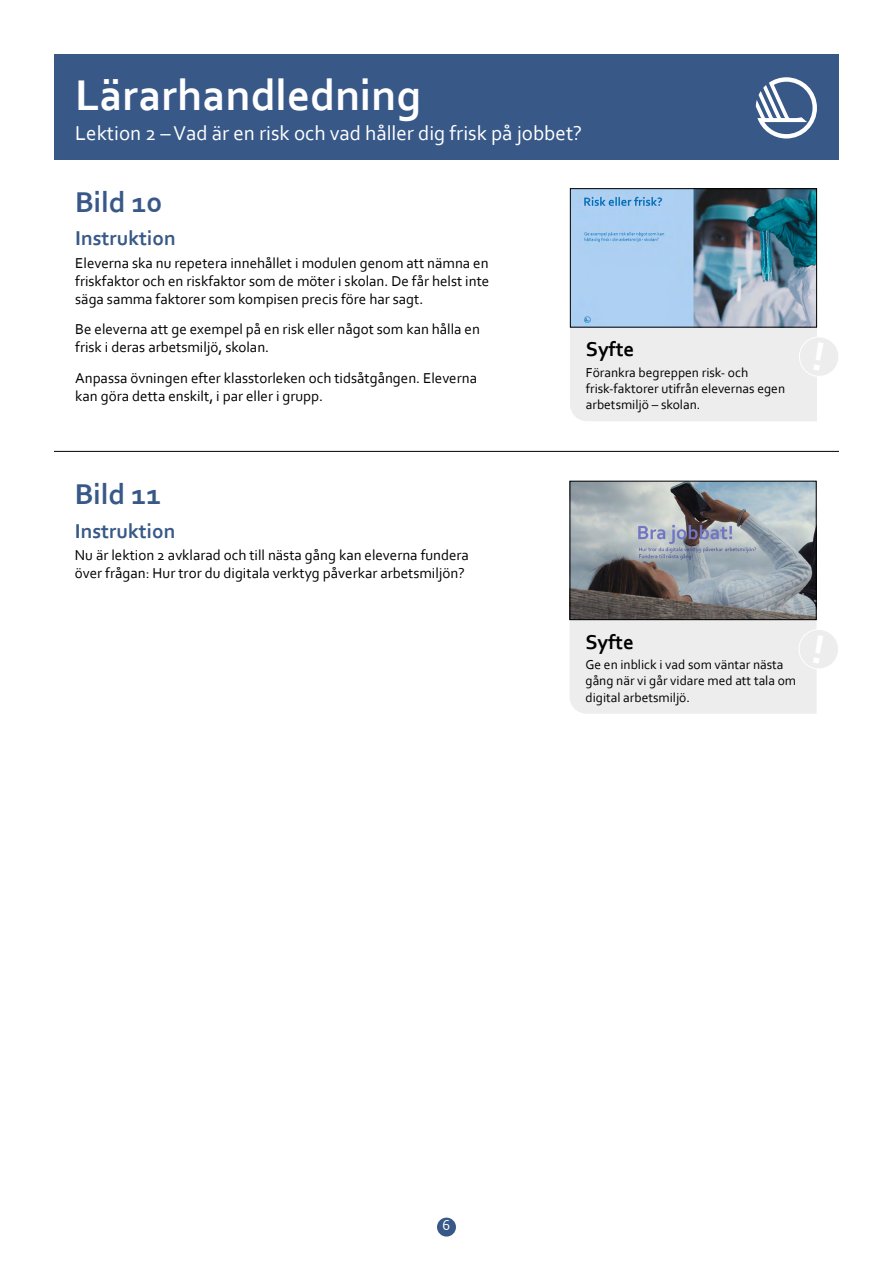
<style>
.page{position:relative;width:893px;height:1263px;background:#fff}
.page>*{position:absolute;margin:0;border:0;box-sizing:border-box;transform-origin:0 0}
.Lärarhandledning_H1{font:700 45px "Corbel";color:#fff}
.Bild_Rubrik_H2{font:700 30px "Corbel";color:#385988}
.Lektion_Rubrik_H1{font:21px "Corbel";color:#fff}
.Instruktion_Rubrik_H{font:700 21px "Corbel";color:#385988}
.Syfte_Rubrik_H4{font:700 21px "Corbel";color:#000}
.Brödtext_P{font:15px/18px "Corbel";color:#000}
.t1{font:15px "Corbel";color:#fff}
.Syfte_Brödtext_P{font:13.5px/16.2px "Corbel";color:#000}
</style>
<div class="page">
<div style="left:570px;top:328px;width:268px;height:93px;background:#ededee"></div>
<img style="left:572px;top:190px;width:243px;height:136px">
<div style="left:570px;top:188px;width:247px;height:140px;border:1px solid #000"></div>
<hr style="left:54px;top:451px;width:785px;height:1px;background:#000">
<div style="left:570px;top:620px;width:268px;height:94px;background:#ededee"></div>
<img style="left:572px;top:483px;width:243px;height:135px">
<div style="left:570px;top:481px;width:247px;height:139px;border:1px solid #000"></div>
<div style="left:437px;top:1217px;width:19px;height:19px;background:#385988;border-radius:50%"></div>
<div style="left:54px;top:54px;width:785px;height:106px;background:#385988"></div>
<svg style="left:756px;top:77px;width:61px;height:62px"></svg>
<h1 class="Lärarhandledning_H1" style="left:75px;top:67px;width:347px">Lärarhandledning</h1>
<h1 class="Lektion_Rubrik_H1" style="left:75px;top:120px;width:508px">Lektion 2 – Vad är en risk och vad håller dig frisk på jobbet?</h1>
<h2 class="Bild_Rubrik_H2" style="left:75px;top:183px;width:88px">Bild 10</h2>
<h3 class="Instruktion_Rubrik_H" style="left:75px;top:225px;width:102px">Instruktion</h3>
<p class="Brödtext_P" style="left:75px;top:253px;width:416px;text-align:justify">Eleverna ska nu repetera innehållet i modulen genom att nämna en friskfaktor och en riskfaktor som de möter i skolan. De får helst inte säga samma faktorer som kompisen precis före har sagt.</p>
<p class="Brödtext_P" style="left:75px;top:320px;width:406px">Be eleverna att ge exempel på en risk eller något som kan hålla en frisk i deras arbetsmiljö, skolan.</p>
<p class="Brödtext_P" style="left:75px;top:369px;width:403px">Anpassa övningen efter klasstorleken och tidsåtgången. Eleverna kan göra detta enskilt, i par eller i grupp.</p>
<h2 class="Bild_Rubrik_H2" style="left:75px;top:476px;width:88px">Bild 11</h2>
<h3 class="Instruktion_Rubrik_H" style="left:75px;top:518px;width:102px">Instruktion</h3>
<p class="Brödtext_P" style="left:75px;top:546px;width:396px">Nu är lektion 2 avklarad och till nästa gång kan eleverna fundera över frågan: Hur tror du digitala verktyg påverkar arbetsmiljön?</p>
<h4 class="Syfte_Rubrik_H4" style="left:586px;top:336px;width:50px">Syfte</h4>
<p class="Syfte_Brödtext_P" style="left:586px;top:364px;width:201px">Förankra begreppen risk- och frisk-faktorer utifrån elevernas egen arbetsmiljö – skolan.</p>
<h4 class="Syfte_Rubrik_H4" style="left:585px;top:629px;width:50px">Syfte</h4>
<p class="Syfte_Brödtext_P" style="left:585px;top:656px;width:212px">Ge en inblick i vad som väntar nästa gång när vi går vidare med att tala om digital arbetsmiljö.</p>
<p class="t1" style="left:443px;top:1215px;width:9px">6</p>
</div>
